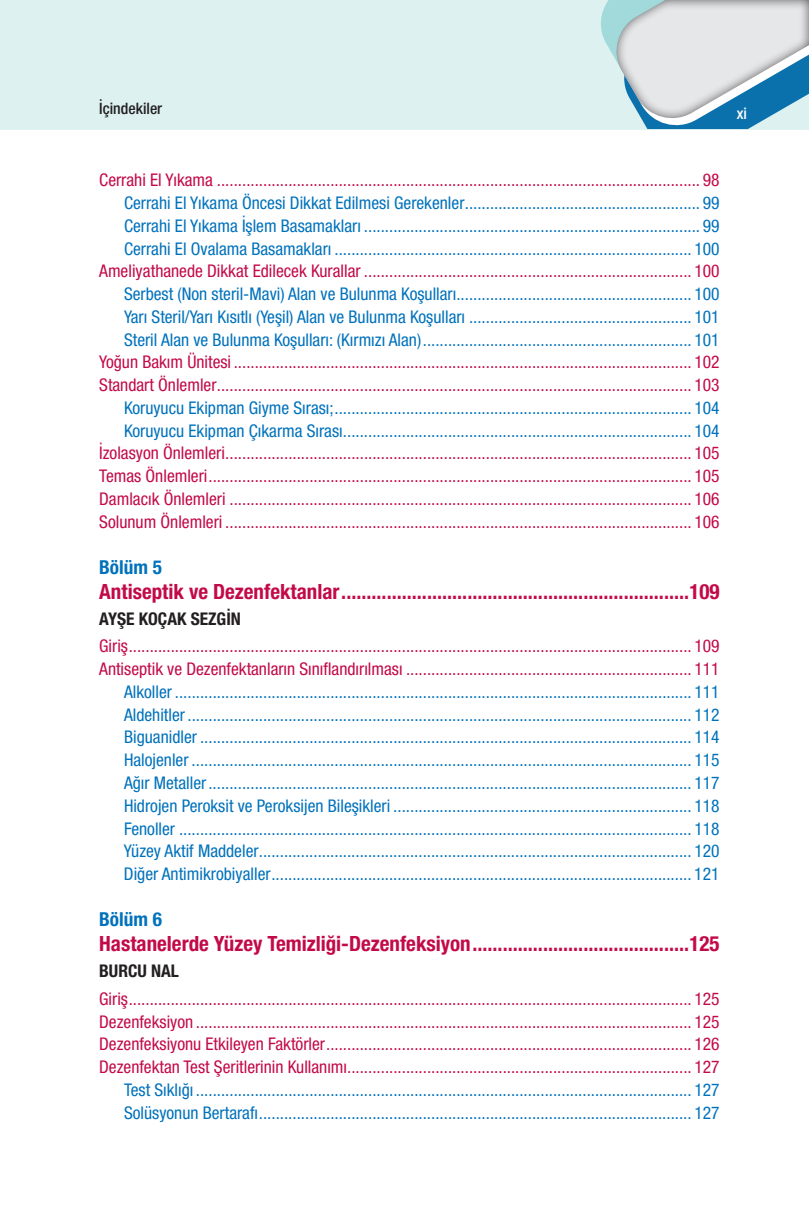
<style>
.page{position:relative;width:809px;height:1221px;background:#fff}
.page>*{position:absolute;margin:0;border:0;box-sizing:border-box;transform-origin:0 0}
.t1{font:700 21px "Helvetica 77 Cn";color:#c30a49}
.t2{font:700 19.25px "Helvetica 77 Cn";color:#0072bc}
.t3{font:17.5px/22.8px "Helvetica 57 Cn";color:#0072bc;text-align:justify}
.t4{font:17.5px/22.8px "Helvetica 57 Cn";color:#c30a49}
.t5{font:700 17.5px "Helvetica 77 Cn";color:#231f20}
.t6{font:15.75px "Helvetica 67 Med Cn";color:#231f20}
.t7{font:15.75px "Helvetica 67 Med Cn";color:#fff}
</style>
<div class="page">
<div style="left:0;top:0;width:809px;height:129px;background:#ddf1f1"></div>
<svg style="left:598px;top:0;width:211px;height:130px"></svg>
<div style="left:614px;top:0;width:195px;height:120px;background:#231f20;opacity:.75"></div>
<p class="t6" style="left:99px;top:99px;width:64px">İçindekiler</p>
<p class="t7" style="left:737px;top:104px;width:12px">xi</p>
<p class="t4" style="left:99px;top:168px;width:622px">Cerrahi El Yıkama ................................................................................................................... 98</p>
<p class="t3" style="left:124px;top:191px;width:597px">Cerrahi El Yıkama Öncesi Dikkat Edilmesi Gerekenler........................................................ 99<br>Cerrahi El Yıkama İşlem Basamakları ................................................................................ 99<br>Cerrahi El Ovalama Basamakları ..................................................................................... 100</p>
<p class="t4" style="left:99px;top:259px;width:622px">Ameliyathanede Dikkat Edilecek Kurallar .............................................................................. 100</p>
<p class="t3" style="left:124px;top:282px;width:597px">Serbest (Non steril-Mavi) Alan ve Bulunma Koşulları........................................................ 100<br>Yarı Steril/Yarı Kısıtlı (Yeşil) Alan ve Bulunma Koşulları ..................................................... 101<br>Steril Alan ve Bulunma Koşulları: (Kırmızı Alan)................................................................ 101</p>
<p class="t4" style="left:99px;top:350px;width:622px">Yoğun Bakım Ünitesi ............................................................................................................. 102<br>Standart Önlemler................................................................................................................. 103</p>
<p class="t3" style="left:124px;top:396px;width:597px">Koruyucu Ekipman Giyme Sırası;..................................................................................... 104<br>Koruyucu Ekipman Çıkarma Sırası................................................................................... 104</p>
<p class="t4" style="left:99px;top:441px;width:622px;text-align:justify">İzolasyon Önlemleri............................................................................................................... 105<br>Temas Önlemleri................................................................................................................... 105<br>Damlacık Önlemleri .............................................................................................................. 106<br>Solunum Önlemleri ............................................................................................................... 106</p>
<p class="t2" style="left:99px;top:555px;width:64px">Bölüm 5</p>
<p class="t1" style="left:99px;top:578px;width:622px">Antiseptik ve Dezenfektanlar.....................................................................109</p>
<p class="t5" style="left:99px;top:608px;width:143px">AYŞE KOÇAK SEZGİN</p>
<p class="t4" style="left:99px;top:634px;width:622px">Giriş...................................................................................................................................... 109<br>Antiseptik ve Dezenfektanların Sınıflandırılması .................................................................... 111</p>
<p class="t3" style="left:124px;top:680px;width:597px">Alkoller ........................................................................................................................... 111<br>Aldehitler........................................................................................................................ 112<br>Biguanidler ..................................................................................................................... 114<br>Halojenler ....................................................................................................................... 115<br>Ağır Metaller................................................................................................................... 117<br>Hidrojen Peroksit ve Peroksijen Bileşikleri ....................................................................... 118<br>Fenoller .......................................................................................................................... 118<br>Yüzey Aktif Maddeler....................................................................................................... 120<br>Diğer Antimikrobiyaller.................................................................................................... 121</p>
<p class="t2" style="left:99px;top:907px;width:64px">Bölüm 6</p>
<p class="t1" style="left:99px;top:930px;width:622px">Hastanelerde Yüzey Temizliği-Dezenfeksiyon...........................................125</p>
<p class="t5" style="left:99px;top:960px;width:81px">BURCU NAL</p>
<p class="t4" style="left:99px;top:987px;width:622px;text-align:justify">Giriş...................................................................................................................................... 125<br>Dezenfeksiyon ...................................................................................................................... 125<br>Dezenfeksiyonu Etkileyen Faktörler....................................................................................... 126<br>Dezenfektan Test Şeritlerinin Kullanımı.................................................................................. 127</p>
<p class="t3" style="left:124px;top:1078px;width:597px">Test Sıklığı ...................................................................................................................... 127<br>Solüsyonun Bertarafı....................................................................................................... 127</p>
</div>
